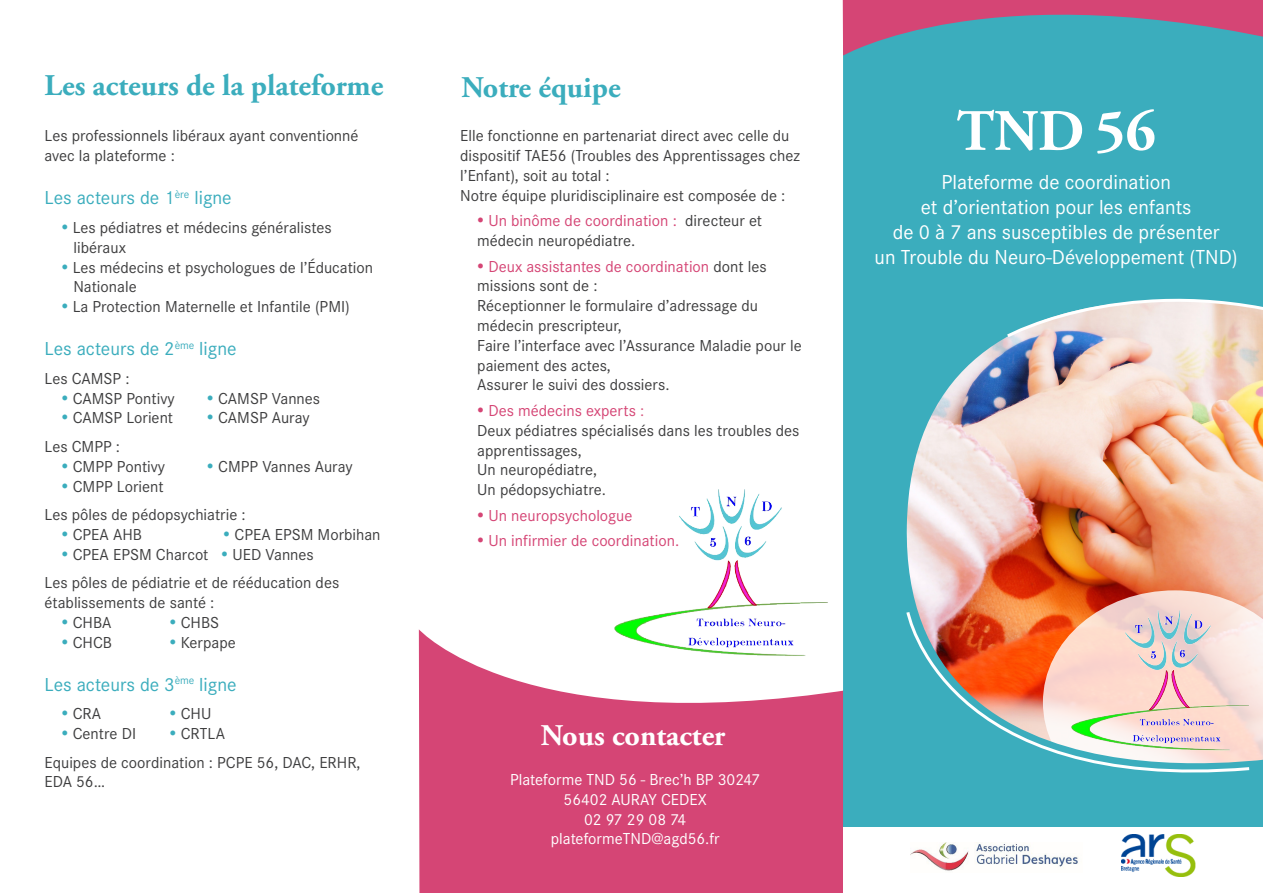
<style>
.page{position:relative;width:1263px;height:893px;background:#fff}
.page>*{position:absolute;margin:0;border:0;box-sizing:border-box;transform-origin:0 0}
.t1{font:700 58.5px "Adobe Garamond Pro";color:#fff}
.t2{font:700 30px "Adobe Garamond Pro";color:#3badbd}
.t3{font:700 30px "Adobe Garamond Pro";color:#fff}
.t4{font:21px/25.2px "Corporate S";color:#fff;text-align:center}
.t5{font:19.5px "Corporate S";color:#3badbd}
.t6{font:16.5px/19.8px "Corporate S";color:#3e3e3f}
.t7{font:16.5px "Corporate S";color:#d54575}
.t8{font:16.5px "Corporate S";color:#fff}
.s1{color:#3badbd}
.s2{color:#3e3e3f}
.s3{color:#d85980}
</style>
<div class="page">
<svg style="left:419px;top:629px;width:424px;height:264px;background:#db6089"></svg>
<svg style="left:843px;top:121px;width:420px;height:706px;background:#82b0b1"></svg>
<svg style="left:905px;top:609px;width:347px;height:185px;background:#829892"></svg>
<svg style="left:1005px;top:263px;width:258px;height:76px;background:#84c1c9"></svg>
<svg style="left:843px;top:0;width:420px;height:121px;background:#5a97ae"></svg>
<img style="left:1056px;top:595px;width:198px;height:167px">
<img style="left:910px;top:843px;width:169px;height:28px">
<img style="left:1122px;top:834px;width:74px;height:43px">
<img style="left:597px;top:489px;width:237px;height:182px">
<p class="t2" style="left:45px;top:68px;width:340px">Les acteurs de la plateforme</p>
<p class="t2" style="left:461px;top:70px;width:161px">Notre équipe</p>
<p class="t6" style="left:45px;top:126px;width:316px">Les professionnels libéraux ayant conventionné avec la plateforme :</p>
<p class="t5" style="left:45px;top:187px;width:189px">Les acteurs de 1<sup>ère</sup> ligne</p>
<p class="t6" style="left:73px;top:218px;width:260px;text-indent:-12px"><span class="s1">•</span> Les pédiatres et médecins généralistes libéraux</p>
<p class="t6" style="left:61px;top:257px;width:314px"><span class="s1">•</span> Les médecins et psychologues de l’Éducation</p>
<p class="t6" style="left:73px;top:277px;width:65px">Nationale</p>
<p class="t6" style="left:61px;top:297px;width:290px"><span class="s1">•</span> La Protection Maternelle et Infantile (PMI)</p>
<p class="t5" style="left:45px;top:338px;width:194px">Les acteurs de 2<sup>ème</sup> ligne</p>
<p class="t6" style="left:45px;top:369px;width:87px">Les CAMSP :</p>
<p class="t6" style="left:61px;top:388px;width:115px"><span class="s1">•</span> CAMSP Pontivy</p>
<p class="t6" style="left:207px;top:388px;width:115px"><span class="s1">•</span> CAMSP Vannes</p>
<p class="t6" style="left:61px;top:408px;width:114px"><span class="s1">•</span> CAMSP Lorient</p>
<p class="t6" style="left:207px;top:408px;width:105px"><span class="s1">•</span> CAMSP Auray</p>
<p class="t6" style="left:45px;top:437px;width:77px">Les CMPP :</p>
<p class="t6" style="left:61px;top:456px;width:106px"><span class="s1">•</span> CMPP Pontivy</p>
<p class="t6" style="left:207px;top:456px;width:148px"><span class="s1">•</span> CMPP Vannes Auray</p>
<p class="t6" style="left:61px;top:476px;width:104px"><span class="s1">•</span> CMPP Lorient</p>
<p class="t6" style="left:45px;top:505px;width:203px">Les pôles de pédopsychiatrie :</p>
<p class="t6" style="left:61px;top:525px;width:82px"><span class="s1">•</span> CPEA AHB</p>
<p class="t6" style="left:223px;top:525px;width:159px"><span class="s1">•</span> CPEA EPSM Morbihan</p>
<p class="t6" style="left:61px;top:544px;width:254px"><span class="s1">•</span> CPEA EPSM Charcot <span class="s1">•</span> UED Vannes</p>
<p class="t6" style="left:45px;top:573px;width:296px">Les pôles de pédiatrie et de rééducation des établissements de santé :</p>
<p class="t6" style="left:61px;top:612px;width:52px"><span class="s1">•</span> CHBA</p>
<p class="t6" style="left:169px;top:612px;width:52px"><span class="s1">•</span> CHBS</p>
<p class="t6" style="left:61px;top:632px;width:53px"><span class="s1">•</span> CHCB</p>
<p class="t6" style="left:169px;top:632px;width:68px"><span class="s1">•</span> Kerpape</p>
<p class="t5" style="left:45px;top:673px;width:194px">Les acteurs de 3<sup>ème</sup> ligne</p>
<p class="t6" style="left:61px;top:704px;width:42px"><span class="s1">•</span> CRA</p>
<p class="t6" style="left:169px;top:704px;width:44px"><span class="s1">•</span> CHU</p>
<p class="t6" style="left:61px;top:724px;width:77px"><span class="s1">•</span> Centre DI</p>
<p class="t6" style="left:169px;top:724px;width:57px"><span class="s1">•</span> CRTLA</p>
<p class="t6" style="left:45px;top:752px;width:317px">Equipes de coordination : PCPE 56, DAC, ERHR,<br>EDA 56…</p>
<p class="t6" style="left:460px;top:126px;width:341px">Elle fonctionne en partenariat direct avec celle du dispositif TAE56 (Troubles des Apprentissages chez l’Enfant), soit au total :</p>
<p class="t6" style="left:460px;top:186px;width:327px">Notre équipe pluridisciplinaire est composée de :</p>
<p class="t7" style="left:477px;top:211px;width:287px">• Un binôme de coordination : <span class="s2">directeur et</span></p>
<p class="t6" style="left:477px;top:231px;width:160px">médecin neuropédiatre.</p>
<p class="t7" style="left:477px;top:257px;width:291px">• Deux assistantes de coordination <span class="s2">dont les</span></p>
<p class="t6" style="left:477px;top:276px;width:122px">missions sont de :</p>
<p class="t6" style="left:477px;top:296px;width:282px">Réceptionner le formulaire d’adressage du médecin prescripteur,</p>
<p class="t6" style="left:477px;top:336px;width:326px">Faire l’interface avec l’Assurance Maladie pour le paiement des actes,</p>
<p class="t6" style="left:477px;top:375px;width:194px">Assurer le suivi des dossiers.</p>
<p class="t7" style="left:477px;top:401px;width:169px">• Des médecins experts <span class="s3">:</span></p>
<p class="t6" style="left:477px;top:420px;width:324px">Deux pédiatres spécialisés dans les troubles des apprentissages,</p>
<p class="t6" style="left:477px;top:460px;width:121px">Un neuropédiatre,</p>
<p class="t6" style="left:477px;top:480px;width:130px">Un pédopsychiatre.</p>
<p class="t7" style="left:477px;top:506px;width:157px">• Un neuropsychologue</p>
<p class="t7" style="left:477px;top:531px;width:204px">• Un infirmier de coordination.</p>
<p class="t3" style="left:541px;top:717px;width:186px">Nous contacter</p>
<p class="t8" style="left:510px;top:770px;width:252px">Plateforme TND 56 - Brec’h BP 30247</p>
<p class="t8" style="left:564px;top:790px;width:145px">56402 AURAY CEDEX</p>
<p class="t8" style="left:584px;top:810px;width:104px">02 97 29 08 74</p>
<p class="t8" style="left:551px;top:829px;width:170px">plateformeTND@agd56.fr</p>
<p class="t1" style="left:956px;top:97px;width:201px">TND 56</p>
<p class="t4" style="left:874px;top:169px;width:365px">Plateforme de coordination<br>et d’orientation pour les enfants<br>de 0 à 7 ans susceptibles de présenter<br>un Trouble du Neuro-Développement (TND)</p>
</div>
